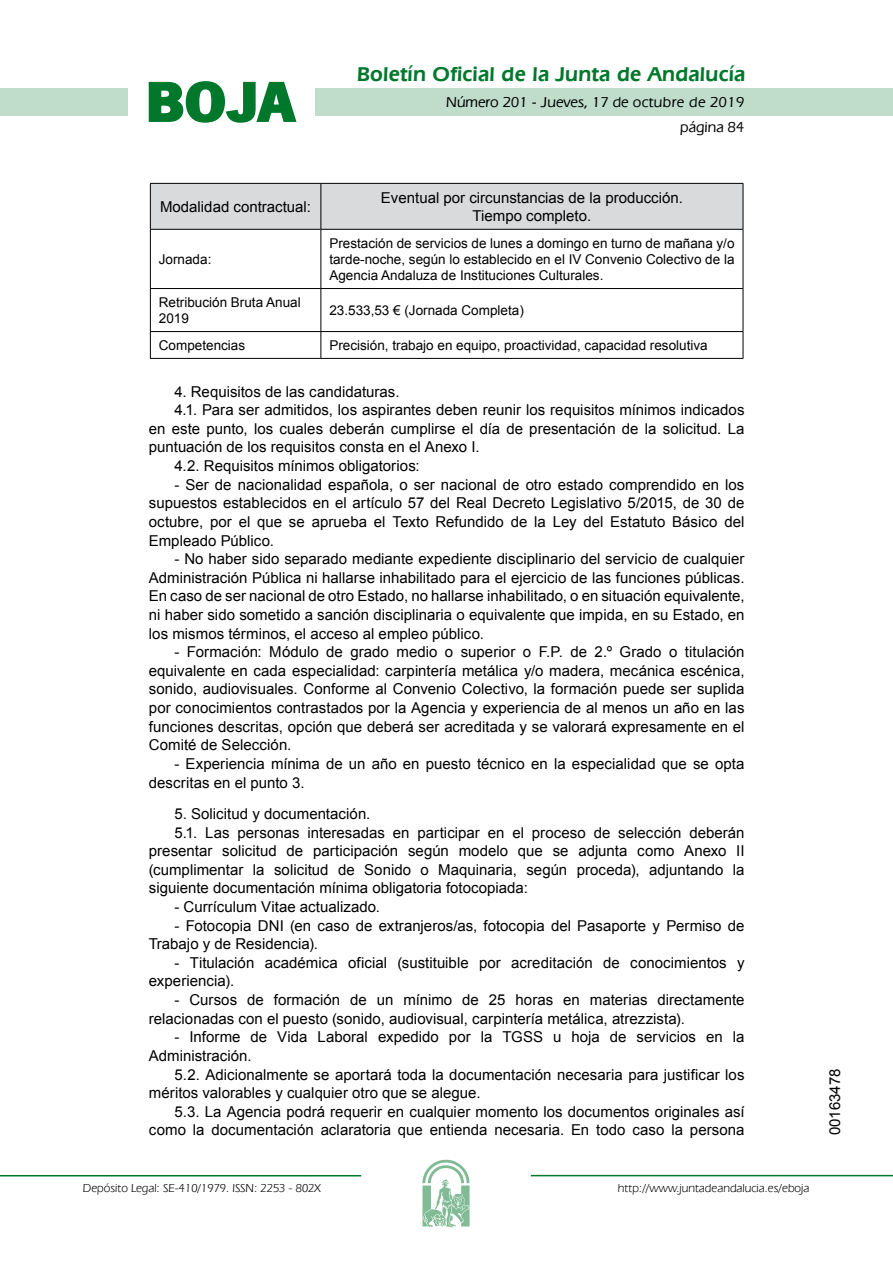
<style>
.page{position:relative;width:893px;height:1263px;background:#fff}
.page>*{position:absolute;margin:0;border:0;box-sizing:border-box;transform-origin:0 0}
.t1{font:700 57.75px "News Got T";color:#00782c;scale:1.14 1}
.t2{font:600 21px "Eras IT Cby BT";letter-spacing:.01em;color:#00782c}
.t3{font:15px/18.6px "Arial";color:#000}
.t4{font:500 15px/24.5px "Eras IT Cby BT";color:#000;text-align:right}
.t5{font:13.5px/16.2px "Arial";color:#000;text-align:justify}
.t6{font:12px "Eras IT Cby BT";color:#000}
</style>
<div class="page">
<div style="left:315px;top:88px;width:577px;height:28px;background:#bfddca"></div>
<div style="left:0;top:88px;width:128px;height:28px;background:#bfddca"></div>
<hr style="left:0;top:1175px;width:361px;height:2px;background:#00782c">
<svg style="left:422px;top:1159px;width:47px;height:68px"></svg>
<hr style="left:531px;top:1175px;width:361px;height:1px;background:#00782c">
<svg style="left:148px;top:81px;width:149px;height:42px"></svg>
<div style="left:151px;top:184px;width:591px;height:45px;background:#d9dadb"></div>
<hr style="left:150px;top:183px;width:171px;height:1px;background:#000">
<hr style="left:150px;top:184px;width:1px;height:45px;background:#000">
<hr style="left:321px;top:183px;width:422px;height:1px;background:#000">
<hr style="left:320px;top:184px;width:1px;height:45px;background:#000">
<hr style="left:742px;top:184px;width:1px;height:45px;background:#000">
<hr style="left:150px;top:229px;width:171px;height:1px;background:#000">
<hr style="left:150px;top:230px;width:1px;height:58px;background:#000">
<hr style="left:321px;top:229px;width:422px;height:1px;background:#000">
<hr style="left:320px;top:230px;width:1px;height:58px;background:#000">
<hr style="left:742px;top:230px;width:1px;height:58px;background:#000">
<hr style="left:150px;top:288px;width:171px;height:1px;background:#000">
<hr style="left:150px;top:289px;width:1px;height:42px;background:#000">
<hr style="left:321px;top:288px;width:422px;height:1px;background:#000">
<hr style="left:320px;top:289px;width:1px;height:42px;background:#000">
<hr style="left:742px;top:289px;width:1px;height:42px;background:#000">
<hr style="left:150px;top:331px;width:171px;height:1px;background:#000">
<svg style="left:150px;top:332px;width:1px;height:26px"></svg>
<hr style="left:321px;top:331px;width:422px;height:1px;background:#000">
<svg style="left:320px;top:332px;width:1px;height:26px"></svg>
<svg style="left:742px;top:332px;width:1px;height:26px"></svg>
<hr style="left:150px;top:358px;width:171px;height:1px;background:#000">
<hr style="left:321px;top:358px;width:422px;height:1px;background:#000">
<h1 class="t1" style="left:145px;top:68px;width:133px">BOJA</h1>
<h2 class="t2" style="left:357px;top:62px;width:390px">Boletín Oficial de la Junta de Andalucía</h2>
<p class="t4" style="left:446px;top:90px;width:300px">Número 201 - Jueves, 17 de octubre de 2019 página 84</p>
<p class="t3" style="left:160px;top:197px;width:152px">Modalidad contractual:</p>
<p class="t3" style="left:381px;top:189px;width:303px;line-height:18px;text-align:center">Eventual por circunstancias de la producción.<br>Tiempo completo.</p>
<p class="t5" style="left:159px;top:251px;width:54px">Jornada:</p>
<p class="t5" style="left:329px;top:235px;width:406px">Prestación de servicios de lunes a domingo en turno de mañana y/o tarde-noche, según lo establecido en el IV Convenio Colectivo de la Agencia Andaluza de Instituciones Culturales.</p>
<p class="t5" style="left:159px;top:294px;width:143px">Retribución Bruta Anual<br>2019</p>
<p class="t5" style="left:329px;top:302px;width:196px">23.533,53 € (Jornada Completa)</p>
<p class="t5" style="left:159px;top:337px;width:88px">Competencias</p>
<p class="t5" style="left:329px;top:337px;width:380px">Precisión, trabajo en equipo, proactividad, capacidad resolutiva</p>
<p class="t3" style="left:174px;top:382px;width:226px">4. Requisitos de las candidaturas.</p>
<p class="t3" style="left:174px;top:401px;width:571px">4.1. Para ser admitidos, los aspirantes deben reunir los requisitos mínimos indicados</p>
<p class="t3" style="left:149px;top:419px;width:597px">en este punto, los cuales deberán cumplirse el día de presentación de la solicitud. La</p>
<p class="t3" style="left:149px;top:438px;width:332px">puntuación de los requisitos consta en el Anexo I.</p>
<p class="t3" style="left:174px;top:457px;width:247px">4.2. Requisitos mínimos obligatorios:</p>
<p class="t3" style="left:149px;top:475px;width:597px;text-align:justify;text-indent:26px">- Ser de nacionalidad española, o ser nacional de otro estado comprendido en los supuestos establecidos en el artículo 57 del Real Decreto Legislativo 5/2015, de 30 de octubre, por el que se aprueba el Texto Refundido de la Ley del Estatuto Básico del Empleado Público.</p>
<p class="t3" style="left:149px;top:550px;width:597px;text-align:justify;text-indent:26px">- No haber sido separado mediante expediente disciplinario del servicio de cualquier Administración Pública ni hallarse inhabilitado para el ejercicio de las funciones públicas.<br>En caso de ser nacional de otro Estado, no hallarse inhabilitado, o en situación equivalente, ni haber sido sometido a sanción disciplinaria o equivalente que impida, en su Estado, en los mismos términos, el acceso al empleo público.</p>
<p class="t3" style="left:149px;top:643px;width:597px;text-align:justify;text-indent:26px">- Formación: Módulo de grado medio o superior o F.P. de 2.º Grado o titulación equivalente en cada especialidad: carpintería metálica y/o madera, mecánica escénica, sonido, audiovisuales. Conforme al Convenio Colectivo, la formación puede ser suplida por conocimientos contrastados por la Agencia y experiencia de al menos un año en las funciones descritas, opción que deberá ser acreditada y se valorará expresamente en el Comité de Selección.</p>
<p class="t3" style="left:149px;top:755px;width:597px;text-indent:26px">- Experiencia mínima de un año en puesto técnico en la especialidad que se opta descritas en el punto 3.</p>
<p class="t3" style="left:174px;top:805px;width:197px">5. Solicitud y documentación.</p>
<p class="t3" style="left:174px;top:823px;width:571px">5.1. Las personas interesadas en participar en el proceso de selección deberán</p>
<p class="t3" style="left:149px;top:842px;width:597px">presentar solicitud de participación según modelo que se adjunta como Anexo II</p>
<p class="t3" style="left:149px;top:860px;width:597px">(cumplimentar la solicitud de Sonido o Maquinaria, según proceda), adjuntando la</p>
<p class="t3" style="left:149px;top:879px;width:380px">siguiente documentación mínima obligatoria fotocopiada:</p>
<p class="t3" style="left:174px;top:898px;width:207px">- Currículum Vitae actualizado.</p>
<p class="t3" style="left:149px;top:916px;width:597px;text-indent:26px">- Fotocopia DNI (en caso de extranjeros/as, fotocopia del Pasaporte y Permiso de<br>Trabajo y de Residencia).</p>
<p class="t3" style="left:149px;top:953px;width:597px;text-indent:26px">- Titulación académica oficial (sustituible por acreditación de conocimientos y experiencia).</p>
<p class="t3" style="left:149px;top:991px;width:597px;text-indent:26px">- Cursos de formación de un mínimo de 25 horas en materias directamente relacionadas con el puesto (sonido, audiovisual, carpintería metálica, atrezzista).</p>
<p class="t3" style="left:149px;top:1028px;width:597px;text-indent:26px">- Informe de Vida Laboral expedido por la TGSS u hoja de servicios en la<br>Administración.</p>
<p class="t3" style="left:149px;top:1065px;width:597px;text-indent:26px">5.2. Adicionalmente se aportará toda la documentación necesaria para justificar los méritos valorables y cualquier otro que se alegue.</p>
<p class="t3" style="left:149px;top:1102px;width:597px;text-align:right">5.3. La Agencia podrá requerir en cualquier momento los documentos originales así como la documentación aclaratoria que entienda necesaria. En todo caso la persona</p>
<p class="t6" style="left:83px;top:1181px;width:239px">Depósito Legal: SE-410/1979. ISSN: 2253 - 802X</p>
<p class="t6" style="left:618px;top:1181px;width:193px">http://www.juntadeandalucia.es/eboja</p>
<p class="t3" style="left:825px;top:1135px;width:68px;rotate:-90deg">00163478</p>
</div>
